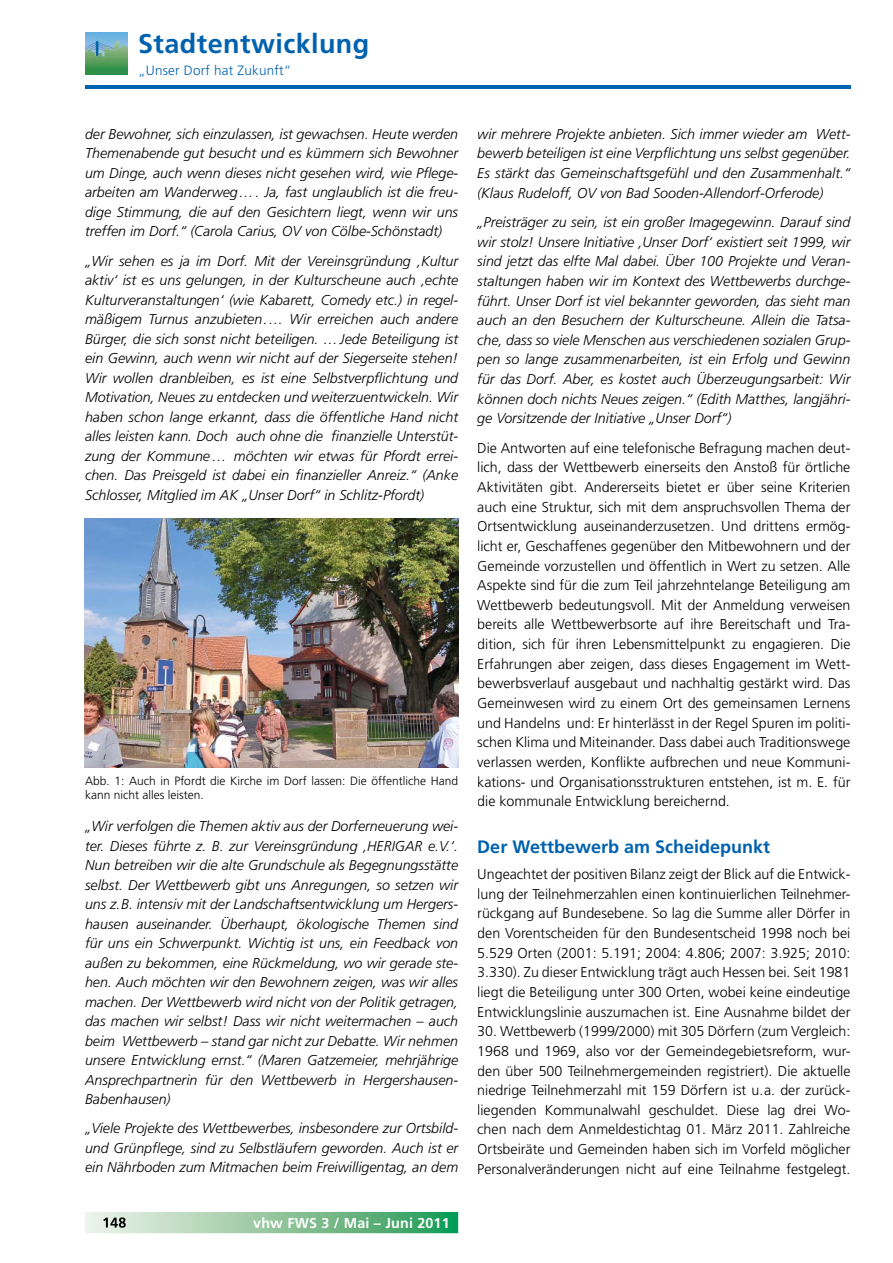
<style>
.page{position:relative;width:893px;height:1263px;background:#fff}
.page>*{position:absolute;margin:0;border:0;box-sizing:border-box;transform-origin:0 0}
.t1{font:700 27px "Frutiger LT";letter-spacing:.015em;color:#0062ae}
.t2{font:700 18px "Frutiger LT";color:#0062ae}
.t3{font:italic 300 14.25px/19.5px "Frutiger";color:#000;text-align:justify}
.t4{font:300 14.25px/19.6px "Frutiger LT";color:#000;text-align:justify}
.t5{font:700 14.25px "Frutiger LT";letter-spacing:.015em;color:#fff}
.t6{font:300 13.5px "Frutiger LT";letter-spacing:.015em;color:#0062ae}
.t7{font:300 12px/14.4px "Frutiger CE";color:#000}
</style>
<div class="page">
<hr style="left:85px;top:86px;width:765px;height:3px;background:#0062ae">
<svg style="left:85px;top:1212px;width:373px;height:21px;background:#8bc59d"></svg>
<img style="left:103px;top:1217px;width:23px;height:11px">
<img style="left:85px;top:32px;width:42px;height:43px">
<img style="left:84px;top:519px;width:375px;height:248px">
<h1 class="t1" style="left:138px;top:28px;width:233px">Stadtentwicklung</h1>
<p class="t6" style="left:138px;top:62px;width:155px">„Unser Dorf hat Zukunft“</p>
<p class="t3" style="left:85px;top:124px;width:375px">der Bewohner, sich einzulassen, ist gewachsen. Heute werden Themenabende gut besucht und es kümmern sich Bewohner um Dinge, auch wenn dieses nicht gesehen wird, wie Pflege&shy;arbeiten am Wanderweg… . Ja, fast unglaublich ist die freu&shy;dige Stimmung, die auf den Gesichtern liegt, wenn wir uns treffen im Dorf.“ (Carola Carius, OV von Cölbe-Schönstadt)</p>
<p class="t3" style="left:85px;top:251px;width:375px">„Wir sehen es ja im Dorf. Mit der Vereinsgründung ‚Kultur aktiv‘ ist es uns gelungen, in der Kulturscheune auch ‚echte Kulturveranstaltungen‘ (wie Kabarett, Comedy etc.) in regel&shy;mäßigem Turnus anzubieten.… Wir erreichen auch andere Bürger, die sich sonst nicht beteiligen. … Jede Beteiligung ist ein Gewinn, auch wenn wir nicht auf der Siegerseite stehen!<br>Wir wollen dranbleiben, es ist eine Selbstverpflichtung und Motivation, Neues zu entdecken und weiterzuentwickeln. Wir haben schon lange erkannt, dass die öffentliche Hand nicht alles leisten kann. Doch auch ohne die finanzielle Unterstüt&shy;zung der Kommune … möchten wir etwas für Pfordt errei&shy;chen. Das Preisgeld ist dabei ein finanzieller Anreiz.“ (Anke Schlosser, Mitglied im AK „Unser Dorf“ in Schlitz-Pfordt)</p>
<p class="t7" style="left:85px;top:773px;width:375px">Abb. 1: Auch in Pfordt die Kirche im Dorf lassen: Die öffentliche Hand kann nicht alles leisten.</p>
<p class="t3" style="left:85px;top:816px;width:375px">„Wir verfolgen die Themen aktiv aus der Dorferneuerung wei&shy;ter. Dieses führte z. B. zur Vereinsgründung ‚HERIGAR e.V.‘.<br>Nun betreiben wir die alte Grundschule als Begegnungsstätte selbst. Der Wettbewerb gibt uns Anregungen, so setzen wir uns z.B. intensiv mit der Landschaftsentwicklung um Hergers&shy;hausen auseinander. Überhaupt, ökologische Themen sind für uns ein Schwerpunkt. Wichtig ist uns, ein Feedback von außen zu bekommen, eine Rückmeldung, wo wir gerade ste&shy;hen. Auch möchten wir den Bewohnern zeigen, was wir alles machen. Der Wettbewerb wird nicht von der Politik getragen, das machen wir selbst! Dass wir nicht weitermachen – auch beim Wettbewerb – stand gar nicht zur Debatte. Wir nehmen unsere Entwicklung ernst.“ (Maren Gatzemeier, mehrjährige Ansprechpartnerin für den Wettbewerb in Hergershausen-Babenhausen)</p>
<p class="t3" style="left:85px;top:1118px;width:375px">„Viele Projekte des Wettbewerbes, insbesondere zur Ortsbild&shy;und Grünpflege, sind zu Selbstläufern geworden. Auch ist er ein Nährboden zum Mitmachen beim Freiwilligentag, an dem</p>
<p class="t5" style="left:253px;top:1214px;width:198px">vhw FWS 3 / Mai – Juni 2011</p>
<p class="t3" style="left:477px;top:124px;width:375px">wir mehrere Projekte anbieten. Sich immer wieder am Wett&shy;bewerb beteiligen ist eine Verpflichtung uns selbst gegenüber.<br>Es stärkt das Gemeinschaftsgefühl und den Zusammenhalt.“ (Klaus Rudeloff, OV von Bad Sooden-Allendorf-Orferode)</p>
<p class="t3" style="left:477px;top:212px;width:375px">„Preisträger zu sein, ist ein großer Imagegewinn. Darauf sind wir stolz! Unsere Initiative ‚Unser Dorf‘ existiert seit 1999, wir sind jetzt das elfte Mal dabei. Über 100 Projekte und Veran&shy;staltungen haben wir im Kontext des Wettbewerbs durchge&shy;führt. Unser Dorf ist viel bekannter geworden, das sieht man auch an den Besuchern der Kulturscheune. Allein die Tatsa&shy;che, dass so viele Menschen aus verschiedenen sozialen Grup&shy;pen so lange zusammenarbeiten, ist ein Erfolg und Gewinn für das Dorf. Aber, es kostet auch Überzeugungsarbeit: Wir können doch nichts Neues zeigen.“ (Edith Matthes, langjähri&shy;ge Vorsitzende der Initiative „Unser Dorf“)</p>
<p class="t4" style="left:477px;top:438px;width:375px">Die Antworten auf eine telefonische Befragung machen deut&shy;lich, dass der Wettbewerb einerseits den Anstoß für örtliche Aktivitäten gibt. Andererseits bietet er über seine Kriterien auch eine Struktur, sich mit dem anspruchsvollen Thema der Ortsentwicklung auseinanderzusetzen. Und drittens ermög&shy;licht er, Geschaffenes gegenüber den Mitbewohnern und der Gemeinde vorzustellen und öffentlich in Wert zu setzen. Alle Aspekte sind für die zum Teil jahrzehntelange Beteiligung am Wettbewerb bedeutungsvoll. Mit der Anmeldung verweisen bereits alle Wettbewerbsorte auf ihre Bereitschaft und Tra&shy;dition, sich für ihren Lebensmittelpunkt zu engagieren. Die Erfahrungen aber zeigen, dass dieses Engagement im Wett&shy;bewerbsverlauf ausgebaut und nachhaltig gestärkt wird. Das Gemeinwesen wird zu einem Ort des gemeinsamen Lernens und Handelns und: Er hinterlässt in der Regel Spuren im politi&shy;schen Klima und Miteinander. Dass dabei auch Traditionswege verlassen werden, Konflikte aufbrechen und neue Kommuni&shy;kations- und Organisationsstrukturen entstehen, ist m. E. für die kommunale Entwicklung bereichernd.</p>
<p class="t2" style="left:477px;top:836px;width:294px">Der Wettbewerb am Scheidepunkt</p>
<p class="t4" style="left:477px;top:865px;width:375px">Ungeachtet der positiven Bilanz zeigt der Blick auf die Entwick&shy;lung der Teilnehmerzahlen einen kontinuierlichen Teilnehmer&shy;rückgang auf Bundesebene. So lag die Summe aller Dörfer in den Vorentscheiden für den Bundesentscheid 1998 noch bei 5.529 Orten (2001: 5.191; 2004: 4.806; 2007: 3.925; 2010:<br>3.330). Zu dieser Entwicklung trägt auch Hessen bei. Seit 1981 liegt die Beteiligung unter 300 Orten, wobei keine eindeutige Entwicklungslinie auszumachen ist. Eine Ausnahme bildet der</p>
<p class="t4" style="left:477px;top:1022px;width:375px">30. Wettbewerb (1999/2000) mit 305 Dörfern (zum Vergleich:<br>1968 und 1969, also vor der Gemeindegebietsreform, wur&shy;den über 500 Teilnehmergemeinden registriert). Die aktuelle niedrige Teilnehmerzahl mit 159 Dörfern ist u.a. der zurück&shy;liegenden Kommunalwahl geschuldet. Diese lag drei Wo&shy;chen nach dem Anmeldestichtag 01. März 2011. Zahlreiche Ortsbeiräte und Gemeinden haben sich im Vorfeld möglicher Personalveränderungen nicht auf eine Teilnahme festgelegt.</p>
</div>
